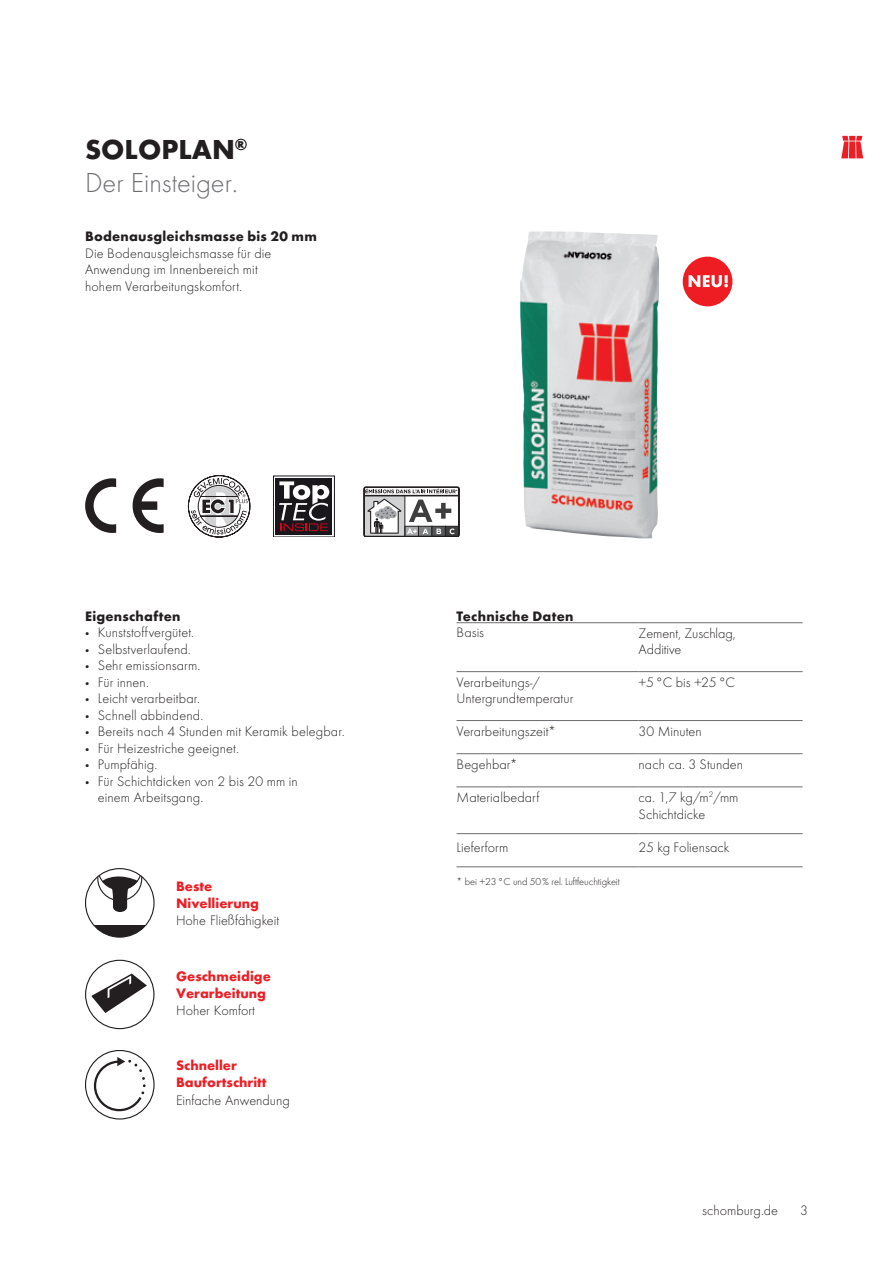
<style>
.page{position:relative;width:893px;height:1263px;background:#fff}
.page>*{position:absolute;margin:0;border:0;box-sizing:border-box;transform-origin:0 0}
.t1{font:300 28.5px/33px "Futura TOT";color:#6c6d70}
.t2{font:300 14.25px/16.5px "Futura TOT";letter-spacing:.005em;color:#231f20}
.t3{font:700 14.25px/17.1px "Futura TOT";color:#ee1d23}
.t4{font:700 14.25px "Futura TOT";letter-spacing:.015em;color:#231f20}
.t5{font:300 10.5px "Futura TOT";letter-spacing:-.005em;color:#231f20}
.s1{font-weight:700;color:#231f20}
.s2{font-weight:700}
</style>
<div class="page">
<svg style="left:97px;top:869px;width:46px;height:43px"></svg>
<svg style="left:93px;top:925px;width:54px;height:12px"></svg>
<div style="left:85px;top:868px;width:69px;height:69px;border:1px solid #231f20;border-radius:50%"></div>
<div style="left:85px;top:1050px;width:69px;height:69px;border:1px solid #231f20;border-radius:50%"></div>
<svg style="left:94px;top:1057px;width:52px;height:54px"></svg>
<svg style="left:85px;top:960px;width:69px;height:69px"></svg>
<hr style="left:457px;top:622px;width:182px;height:1px;background:#6c6d70">
<hr style="left:639px;top:622px;width:164px;height:1px;background:#6c6d70">
<hr style="left:457px;top:671px;width:182px;height:1px;background:#6c6d70">
<hr style="left:639px;top:671px;width:164px;height:1px;background:#6c6d70">
<hr style="left:457px;top:720px;width:182px;height:1px;background:#6c6d70">
<hr style="left:639px;top:720px;width:164px;height:1px;background:#6c6d70">
<hr style="left:457px;top:753px;width:182px;height:1px;background:#6c6d70">
<hr style="left:639px;top:753px;width:164px;height:1px;background:#6c6d70">
<hr style="left:457px;top:786px;width:182px;height:1px;background:#6c6d70">
<hr style="left:639px;top:786px;width:164px;height:1px;background:#6c6d70">
<hr style="left:457px;top:833px;width:182px;height:1px;background:#6c6d70">
<hr style="left:639px;top:833px;width:164px;height:1px;background:#6c6d70">
<hr style="left:457px;top:866px;width:182px;height:1px;background:#6c6d70">
<hr style="left:639px;top:866px;width:164px;height:1px;background:#6c6d70">
<img style="left:520px;top:231px;width:139px;height:307px">
<div style="left:683px;top:257px;width:49px;height:49px;background:#ee1d23;border-radius:50%"></div>
<svg style="left:689px;top:275px;width:39px;height:12px"></svg>
<div style="left:273px;top:476px;width:61px;height:61px;background:linear-gradient(to right,#1a171c,#1a171c)"></div>
<svg style="left:279px;top:481px;width:50px;height:50px"></svg>
<svg style="left:364px;top:487px;width:95px;height:50px"></svg>
<svg style="left:188px;top:475px;width:62px;height:62px"></svg>
<svg style="left:85px;top:478px;width:31px;height:55px"></svg>
<svg style="left:133px;top:478px;width:31px;height:55px"></svg>
<svg style="left:841px;top:136px;width:22px;height:22px"></svg>
<h1 class="t1" style="left:85px;top:133px;width:164px"><span class="s1">SOLOPLAN</span><sup>®<br></sup>Der Einsteiger.</h1>
<p class="t4" style="left:85px;top:227px;width:233px">Bodenausgleichsmasse bis 20 mm</p>
<p class="t2" style="left:85px;top:245px;width:188px">Die Bodenausgleichsmasse für die<br>Anwendung im Innenbereich mit hohem Verarbeitungskomfort.</p>
<p class="t4" style="left:85px;top:607px;width:97px">Eigenschaften</p>
<p class="t2" style="left:85px;top:624px;width:111px"><span class="s2">·</span> Kunststoffvergütet.</p>
<p class="t2" style="left:85px;top:641px;width:107px"><span class="s2">·</span> Selbstverlaufend.</p>
<p class="t2" style="left:85px;top:657px;width:117px"><span class="s2">·</span> Sehr emissionsarm.</p>
<p class="t2" style="left:85px;top:674px;width:65px"><span class="s2">·</span> Für innen.</p>
<p class="t2" style="left:85px;top:690px;width:117px"><span class="s2">·</span> Leicht verarbeitbar.</p>
<p class="t2" style="left:85px;top:707px;width:120px"><span class="s2">·</span> Schnell abbindend.</p>
<p class="t2" style="left:85px;top:723px;width:261px"><span class="s2">·</span> Bereits nach 4 Stunden mit Keramik belegbar.</p>
<p class="t2" style="left:85px;top:740px;width:155px"><span class="s2">·</span> Für Heizestriche geeignet.</p>
<p class="t2" style="left:85px;top:756px;width:74px"><span class="s2">·</span> Pumpfähig.</p>
<p class="t2" style="left:85px;top:773px;width:214px"><span class="s2">·</span> Für Schichtdicken von 2 bis 20 mm in</p>
<p class="t2" style="left:98px;top:789px;width:107px">einem Arbeitsgang.</p>
<p class="t3" style="left:176px;top:877px;width:84px">Beste<br>Nivellierung</p>
<p class="t2" style="left:176px;top:912px;width:105px">Hohe Fließfähigkeit</p>
<p class="t3" style="left:176px;top:967px;width:96px">Geschmeidige<br>Verarbeitung</p>
<p class="t2" style="left:176px;top:1002px;width:80px">Hoher Komfort</p>
<p class="t3" style="left:176px;top:1057px;width:92px">Schneller<br>Baufortschritt</p>
<p class="t2" style="left:176px;top:1092px;width:115px">Einfache Anwendung</p>
<p class="t4" style="left:457px;top:607px;width:118px">Technische Daten</p>
<p class="t2" style="left:457px;top:624px;width:29px">Basis</p>
<p class="t2" style="left:639px;top:625px;width:99px">Zement, Zuschlag,<br>Additive</p>
<p class="t2" style="left:457px;top:674px;width:118px">Verarbeitungs-/<br>Untergrundtemperatur</p>
<p class="t2" style="left:639px;top:674px;width:98px">+5°C bis +25°C</p>
<p class="t2" style="left:457px;top:723px;width:101px">Verarbeitungszeit*</p>
<p class="t2" style="left:639px;top:723px;width:65px">30 Minuten</p>
<p class="t2" style="left:457px;top:756px;width:63px">Begehbar*</p>
<p class="t2" style="left:639px;top:756px;width:106px">nach ca. 3 Stunden</p>
<p class="t2" style="left:457px;top:789px;width:84px">Materialbedarf</p>
<p class="t2" style="left:639px;top:789px;width:101px">ca. 1,7 kg/m<sup>2</sup>/mm<br>Schichtdicke</p>
<p class="t2" style="left:457px;top:839px;width:53px">Lieferform</p>
<p class="t2" style="left:639px;top:839px;width:92px">25 kg Foliensack</p>
<p class="t5" style="left:457px;top:875px;width:165px">* bei +23°C und 50% rel. Luftfeuchtigkeit</p>
<p class="t2" style="left:702px;top:1202px;width:77px">schomburg.de</p>
<p class="t2" style="left:800px;top:1202px;width:9px">3</p>
</div>
